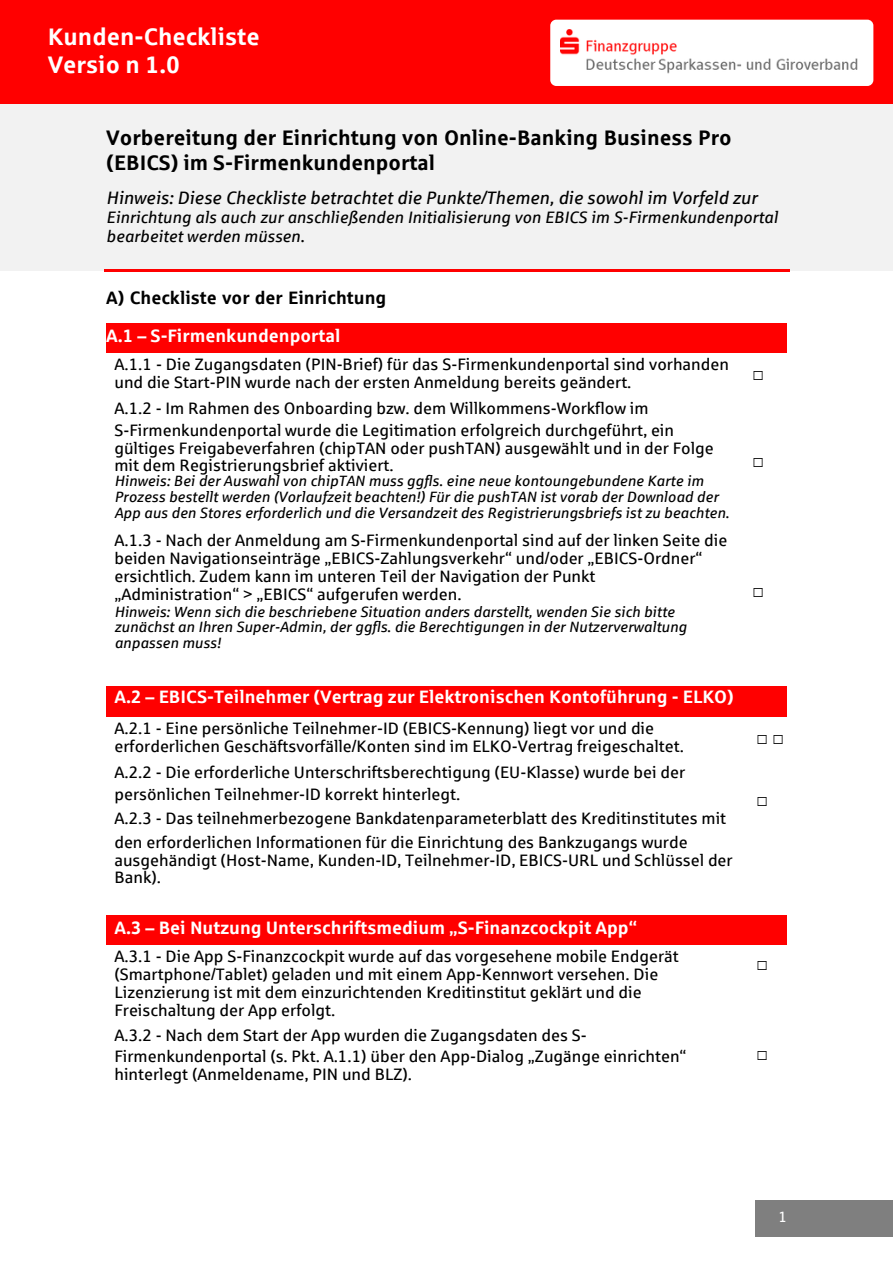
<style>
.page{position:relative;width:893px;height:1264px;background:#fff}
.page>*{position:absolute;margin:0;border:0;box-sizing:border-box;transform-origin:0 0}
.t1{font:700 24px/28.2px "Sparkasse Rg";color:#fff}
.t2{font:700 21px/24.8px "Sparkasse Rg";color:#000}
.t3{font:700 18px "Sparkasse Rg";color:#fff}
.t4{font:italic 18px "Sparkasse Rg";color:#000}
.t5{font:700 18px/37.2px "Sparkasse Rg";color:#000}
.t6{font:18px "Free Mono";color:#000}
.t7{font:16.5px/18px "Sparkasse Rg";color:#000}
.t8{font:italic 16.5px/19.2px "Sparkasse Rg";color:#000}
.t9{font:italic 15px/15.8px "Sparkasse Rg";color:#000}
.t10{font:15px "Sparkasse Rg";color:#fff}
.s1{color:#fff}
</style>
<div class="page">
<div style="left:0;top:0;width:892px;height:106px;background:#f00"></div>
<div style="left:550px;top:20px;width:323px;height:66px;background:#fff;border-radius:6px"></div>
<div style="left:755px;top:1200px;width:137px;height:36px;background:#7f7f7f"></div>
<img style="left:560px;top:30px;width:314px;height:53px">
<div style="left:0;top:104px;width:892px;height:167px;background:#f2f2f2"></div>
<hr style="left:104px;top:269px;width:685px;height:2px;background:#f00">
<div style="left:106px;top:323px;width:638px;height:30px;background:#f00"></div>
<div style="left:744px;top:323px;width:42px;height:30px;background:#f00"></div>
<div style="left:106px;top:686px;width:638px;height:30px;background:#f00"></div>
<div style="left:744px;top:686px;width:42px;height:30px;background:#f00"></div>
<div style="left:114px;top:919px;width:622px;height:20px;background:#f00"></div>
<div style="left:744px;top:915px;width:42px;height:29px;background:#f00"></div>
<hr style="left:106px;top:915px;width:638px;height:4px;background:#f00">
<div style="left:106px;top:939px;width:638px;height:5px;background:#f00"></div>
<p class="t1" style="left:48px;top:23px;width:213px">Kunden-Checkliste<br>Versio n 1.0</p>
<p class="t2" style="left:106px;top:126px;width:627px">Vorbereitung der Einrichtung von Online-Banking Business Pro (EBICS) im S-Firmenkundenportal</p>
<p class="t4" style="left:106px;top:188px;width:652px">Hinweis: Diese Checkliste betrachtet die Punkte/Themen, die sowohl im Vorfeld zur</p>
<p class="t8" style="left:106px;top:208px;width:673px">Einrichtung als auch zur anschließenden Initialisierung von EBICS im S-Firmenkundenportal bearbeitet werden müssen.</p>
<p class="t5" style="left:106px;top:280px;width:281px">A) Checkliste vor der Einrichtung<br><span class="s1">A.1 – S-Firmenkundenportal</span></p>
<p class="t7" style="left:114px;top:356px;width:616px">A.1.1 - Die Zugangsdaten (PIN-Brief) für das S-Firmenkundenportal sind vorhanden und die Start-PIN wurde nach der ersten Anmeldung bereits geändert.</p>
<p class="t7" style="left:114px;top:400px;width:535px">A.1.2 - Im Rahmen des Onboarding bzw. dem Willkommens-Workflow im</p>
<p class="t7" style="left:114px;top:421px;width:561px">S-Firmenkundenportal wurde die Legitimation erfolgreich durchgeführt, ein</p>
<p class="t7" style="left:114px;top:439px;width:601px">gültiges Freigabeverfahren (chipTAN oder pushTAN) ausgewählt und in der Folge</p>
<p class="t7" style="left:114px;top:456px;width:281px">mit dem Registrierungsbrief aktiviert.</p>
<p class="t9" style="left:114px;top:473px;width:616px">Hinweis: Bei der Auswahl von chipTAN muss ggfls. eine neue kontoungebundene Karte im<br>Prozess bestellt werden (Vorlaufzeit beachten!) Für die pushTAN ist vorab der Download der<br>App aus den Stores erforderlich und die Versandzeit des Registrierungsbriefs ist zu beachten.</p>
<p class="t7" style="left:114px;top:531px;width:614px">A.1.3 - Nach der Anmeldung am S-Firmenkundenportal sind auf der linken Seite die beiden Navigationseinträge „EBICS-Zahlungsverkehr“ und/oder „EBICS-Ordner“ ersichtlich. Zudem kann im unteren Teil der Navigation der Punkt</p>
<p class="t7" style="left:114px;top:585px;width:349px">„Administration“ &gt; „EBICS“ aufgerufen werden.</p>
<p class="t9" style="left:114px;top:603px;width:561px">Hinweis: Wenn sich die beschriebene Situation anders darstellt, wenden Sie sich bitte</p>
<p class="t9" style="left:114px;top:619px;width:573px">zunächst an Ihren Super-Admin, der ggfls. die Berechtigungen in der Nutzerverwaltung anpassen muss!</p>
<p class="t3" style="left:114px;top:687px;width:621px">A.2 – EBICS-Teilnehmer (Vertrag zur Elektronischen Kontoführung - ELKO)</p>
<p class="t7" style="left:114px;top:719px;width:571px">A.2.1 - Eine persönliche Teilnehmer-ID (EBICS-Kennung) liegt vor und die erforderlichen Geschäftsvorfälle/Konten sind im ELKO-Vertrag freigeschaltet.</p>
<p class="t7" style="left:114px;top:763px;width:572px">A.2.2 - Die erforderliche Unterschriftsberechtigung (EU-Klasse) wurde bei der</p>
<p class="t7" style="left:114px;top:785px;width:347px">persönlichen Teilnehmer-ID korrekt hinterlegt.</p>
<p class="t7" style="left:114px;top:809px;width:613px">A.2.3 - Das teilnehmerbezogene Bankdatenparameterblatt des Kreditinstitutes mit</p>
<p class="t7" style="left:114px;top:833px;width:574px">den erforderlichen Informationen für die Einrichtung des Bankzugangs wurde</p>
<p class="t7" style="left:114px;top:851px;width:619px">ausgehändigt (Host-Name, Kunden-ID, Teilnehmer-ID, EBICS-URL und Schlüssel der</p>
<p class="t7" style="left:114px;top:868px;width:48px">Bank).</p>
<p class="t3" style="left:114px;top:918px;width:524px">A.3 – Bei Nutzung Unterschriftsmedium „S-Finanzcockpit App“</p>
<p class="t7" style="left:114px;top:947px;width:565px">A.3.1 - Die App S-Finanzcockpit wurde auf das vorgesehene mobile Endgerät (Smartphone/Tablet) geladen und mit einem App-Kennwort versehen. Die Lizenzierung ist mit dem einzurichtenden Kreditinstitut geklärt und die Freischaltung der App erfolgt.</p>
<p class="t7" style="left:114px;top:1026px;width:474px">A.3.2 - Nach dem Start der App wurden die Zugangsdaten des S-</p>
<p class="t7" style="left:114px;top:1047px;width:573px">Firmenkundenportal (s. Pkt. A.1.1) über den App-Dialog „Zugänge einrichten“</p>
<p class="t7" style="left:114px;top:1065px;width:299px">hinterlegt (Anmeldename, PIN und BLZ).</p>
<p class="t6" style="left:752px;top:365px;width:12px">☐</p>
<p class="t6" style="left:752px;top:452px;width:12px">☐</p>
<p class="t6" style="left:752px;top:583px;width:12px">☐</p>
<p class="t6" style="left:757px;top:729px;width:28px">☐ ☐</p>
<p class="t6" style="left:757px;top:791px;width:12px">☐</p>
<p class="t6" style="left:757px;top:955px;width:12px">☐</p>
<p class="t6" style="left:757px;top:1046px;width:12px">☐</p>
<p class="t10" style="left:778px;top:1208px;width:10px">1</p>
</div>
